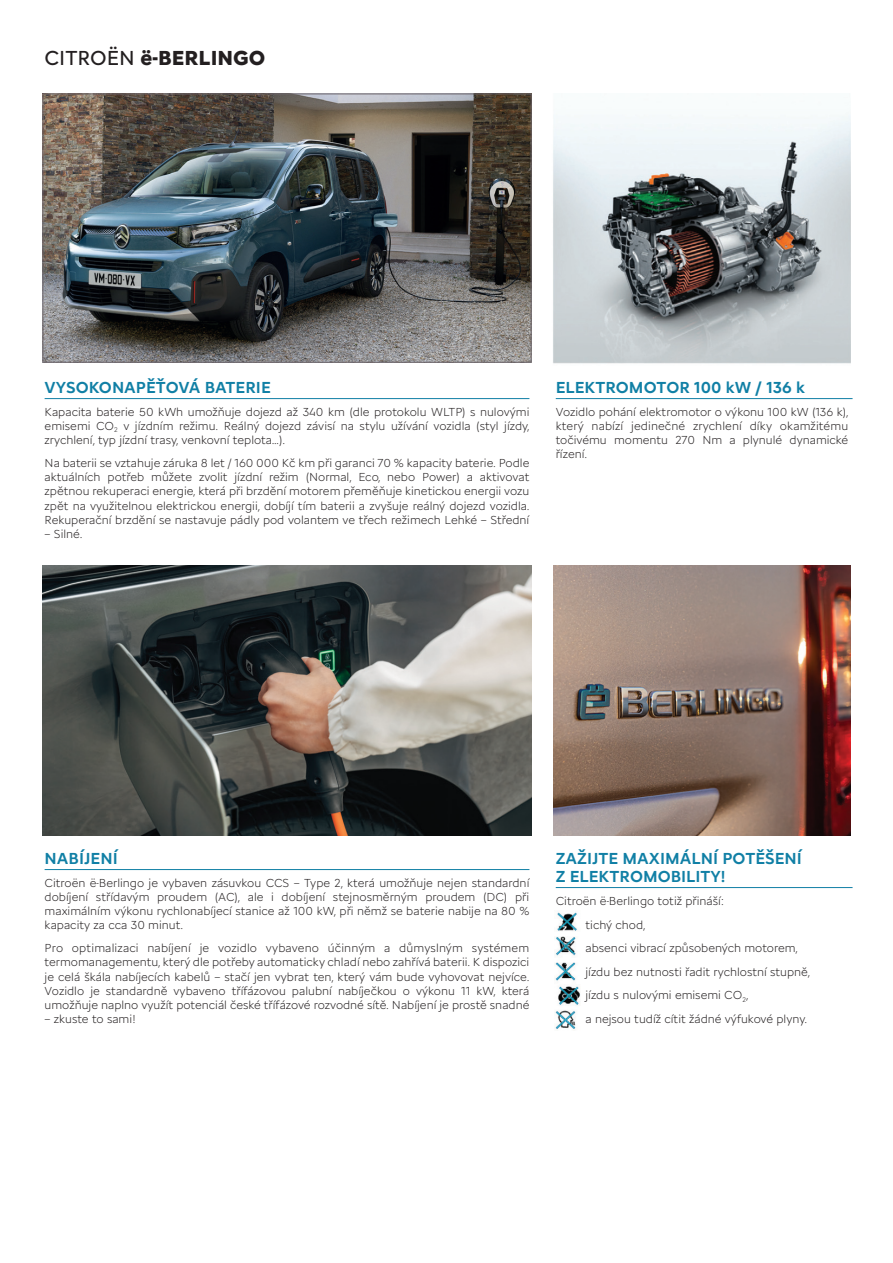
<style>
.page{position:relative;width:893px;height:1263px;background:#fff}
.page>*{position:absolute;margin:0;border:0;box-sizing:border-box;transform-origin:0 0}
.t1{font:700 21px "Citroen Type Latin";color:#231f20}
.t2{font:500 16.5px "Citroen Type Latin";color:#107fa5}
.t3{font:300 12px/14.2px "Citroen Type Latin";color:#231f20;text-align:justify}
.s1{font-weight:400}
</style>
<div class="page">
<img style="left:553px;top:114px;width:297px;height:250px">
<hr style="left:45px;top:398px;width:484px;height:1px;background:#107fa5">
<hr style="left:45px;top:869px;width:484px;height:1px;background:#107fa5">
<hr style="left:556px;top:398px;width:296px;height:1px;background:#107fa5">
<hr style="left:556px;top:887px;width:296px;height:1px;background:#107fa5">
<img style="left:554px;top:911px;width:27px;height:118px">
<img style="left:43px;top:566px;width:488px;height:269px">
<img style="left:554px;top:566px;width:296px;height:269px">
<img style="left:45px;top:96px;width:484px;height:265px">
<div style="left:43px;top:94px;width:488px;height:269px;border:1px solid #6c656b"></div>
<h1 class="t1" style="left:45px;top:42px;width:128px"><span class="s1">CITROËN</span> Ë-BERLINGO</h1>
<h2 class="t2" style="left:45px;top:375px;width:44px">VYSOKONAPĚ</h2>
<h2 class="t2" style="left:156px;top:375px;width:23px">ŤOVÁ</h2>
<h2 class="t2" style="left:205px;top:375px;width:41px">BATERIE</h2>
<p class="t3" style="left:45px;top:403px;width:486px">Kapacita baterie 50 kWh umožňuje dojezd až 340 km (dle protokolu WLTP) s nulovými emisemi CO<sub>2</sub> v jízdním režimu. Reálný dojezd závisí na stylu užívání vozidla (styl jízdy, zrychlení, typ jízdní trasy, venkovní teplota…).</p>
<p class="t3" style="left:45px;top:455px;width:486px">Na baterii se vztahuje záruka 8 let / 160 000 Kč km při garanci 70 % kapacity baterie. Podle aktuálních potřeb můžete zvolit jízdní režim (Normal, Eco, nebo Power) a aktivovat zpětnou rekuperaci energie, která při brzdění motorem přeměňuje kinetickou energii vozu zpět na využitelnou elektrickou energii, dobíjí tím baterii a zvyšuje reálný dojezd vozidla.<br>Rekuperační brzdění se nastavuje pádly pod volantem ve třech režimech Lehké – Střední</p>
<p class="t3" style="left:45px;top:526px;width:39px">– Silné.</p>
<h2 class="t2" style="left:556px;top:375px;width:63px">ELEKTROMO</h2>
<h2 class="t2" style="left:657px;top:375px;width:150px">TOR 100 KW / 136 K</h2>
<p class="t3" style="left:556px;top:403px;width:294px">Vozidlo pohání elektromotor o výkonu 100 kW (136 k), který nabízí jedinečné zrychlení díky okamžitému točivému momentu 270 Nm a plynulé dynamické řízení.</p>
<h2 class="t2" style="left:45px;top:846px;width:75px">NABÍJEN Í</h2>
<p class="t3" style="left:45px;top:874px;width:486px">Citroën ë-Berlingo je vybaven zásuvkou CCS – Type 2, která umožňuje nejen standardní dobíjení střídavým proudem (AC), ale i dobíjení stejnosměrným proudem (DC) při maximálním výkonu rychlonabíjecí stanice až 100 kW, při němž se baterie nabije na 80 % kapacity za cca 30 minut.</p>
<p class="t3" style="left:45px;top:940px;width:486px">Pro optimalizaci nabíjení je vozidlo vybaveno účinným a důmyslným systémem termomanagementu, který dle potřeby automaticky chladí nebo zahřívá baterii. K dispozici je celá škála nabíjecích kabelů – stačí jen vybrat ten, který vám bude vyhovovat nejvíce.<br>Vozidlo je standardně vybaveno třífázovou palubní nabíječkou o výkonu 11 kW, která umožňuje naplno využít potenciál české třífázové rozvodné sítě. Nabíjení je prostě snadné</p>
<p class="t3" style="left:45px;top:1011px;width:93px">– zkuste to sami!</p>
<h2 class="t2" style="left:556px;top:846px;width:80px">ZAŽIJTE MAXIMÁ</h2>
<h2 class="t2" style="left:691px;top:846px;width:112px">LNÍ POTĚŠEN Í</h2>
<h2 class="t2" style="left:556px;top:864px;width:78px">ZELEKTROMO</h2>
<h2 class="t2" style="left:671px;top:864px;width:56px">BILITY!</h2>
<p class="t3" style="left:585px;top:888px;width:226px;line-height:23.5px;text-align:left;text-indent:-30px">Citroën ë-Berlingo totiž přináší:<br>tichý chod,<br>absenci vibrací způsobených motorem, jízdu bez nutnosti řadit rychlostní stupně, jízdu s nulovými emisemi CO<sub>2</sub>,<br>a nejsou tudíž cítit žádné výfukové plyny.</p>
</div>
